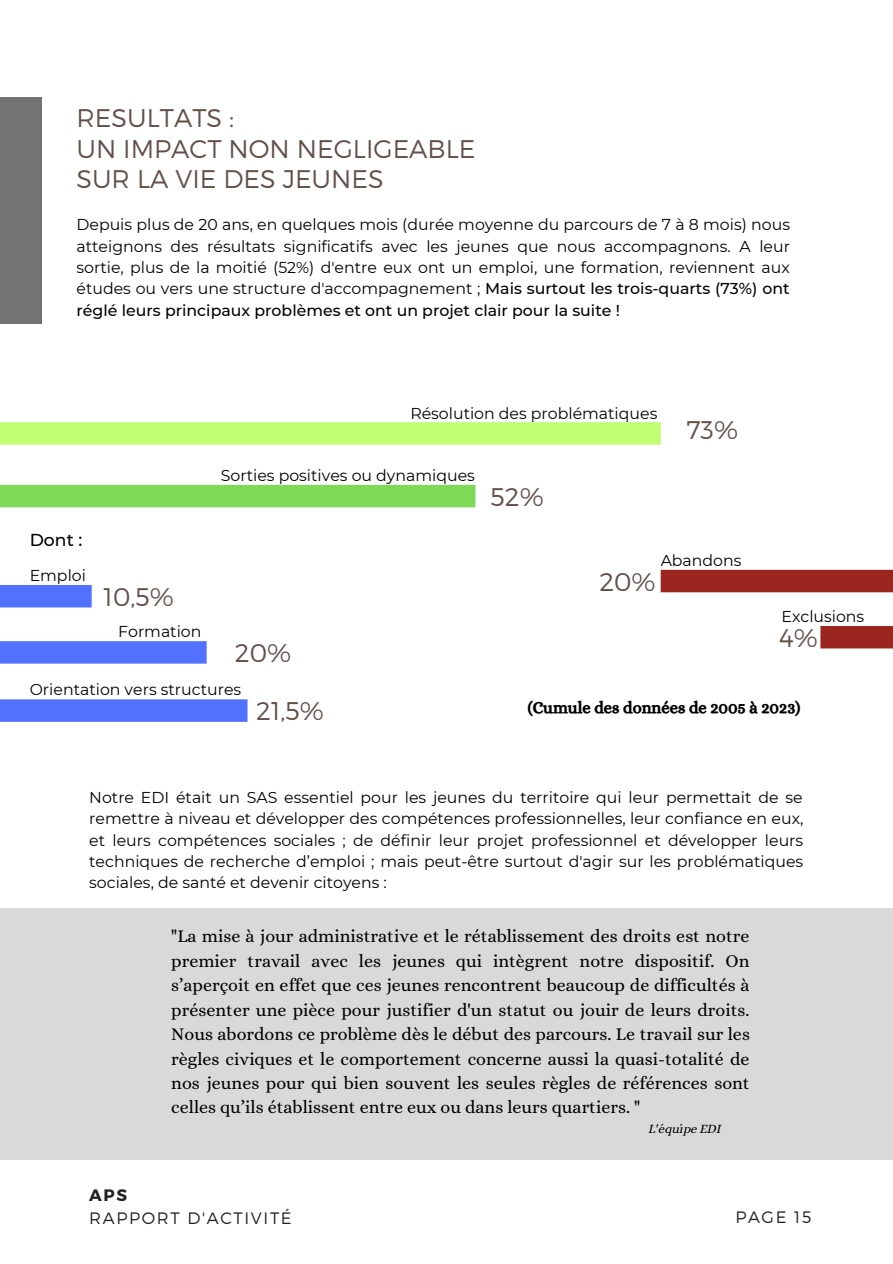
<style>
.page{position:relative;width:893px;height:1264px;background:#fff}
.page>*{position:absolute;margin:0;border:0;box-sizing:border-box;transform-origin:0 0}
.t1{font:300 25.5px/30.3px "Montserrat";color:#62514a}
.t2{font:18px/24.5px "Alice";color:#000;text-align:justify}
.t3{font:500 17.25px "Montserrat";color:#000}
.t4{font:16.5px "CA Generated";color:#000}
.t5{font:300 16.5px "Montserrat";letter-spacing:.1em;color:#222}
.t6{font:700 16.5px "Montserrat";color:#222}
.t7{font:15.75px/21.3px "Montserrat";color:#000;text-align:justify}
.t8{font:12.75px "CA Generated";color:#000}
.s1{font-weight:500}
</style>
<div class="page">
<div style="left:0;top:97px;width:42px;height:227px;background:#737373"></div>
<div style="left:0;top:585px;width:92px;height:22px;background:#5271ff"></div>
<div style="left:0;top:641px;width:207px;height:22px;background:#5271ff"></div>
<div style="left:0;top:699px;width:247px;height:23px;background:#5271ff"></div>
<div style="left:0;top:485px;width:475px;height:22px;background:#7ed957"></div>
<div style="left:0;top:422px;width:660px;height:22px;background:#c1ff72"></div>
<div style="left:660px;top:570px;width:232px;height:22px;background:#9b2620"></div>
<div style="left:820px;top:626px;width:72px;height:22px;background:#9b2620"></div>
<div style="left:0;top:908px;width:892px;height:251px;background:#d9d9d9"></div>
<p class="t1" style="left:76px;top:102px;width:159px">RESULTATS :</p>
<p class="t1" style="left:76px;top:132px;width:400px">UN IMPACT NON NEGLIGEABLE<br>SUR LA VIE DES JEUNES</p>
<p class="t7" style="left:76px;top:214px;width:715px">Depuis plus de 20 ans, en quelques mois (durée moyenne du parcours de 7 à 8 mois) nous atteignons des résultats significatifs avec les jeunes que nous accompagnons. A leur sortie, plus de la moitié (52%) d'entre eux ont un emploi, une formation, reviennent aux études ou vers une structure d'accompagnement ; <span class="s1">Mais surtout les trois-quarts (73%) ont réglé leurs principaux problèmes et ont un projet clair pour la suite !</span></p>
<p class="t3" style="left:30px;top:529px;width:54px">Dont :</p>
<p class="t7" style="left:30px;top:564px;width:58px">Emploi</p>
<p class="t1" style="left:104px;top:580px;width:72px">10,5%</p>
<p class="t7" style="left:410px;top:403px;width:248px">Résolution des problématiques</p>
<p class="t7" style="left:221px;top:465px;width:255px">Sorties positives ou dynamiques</p>
<p class="t1" style="left:490px;top:480px;width:55px">52%</p>
<p class="t1" style="left:686px;top:413px;width:53px">73%</p>
<p class="t7" style="left:660px;top:549px;width:82px">Abandons</p>
<p class="t1" style="left:599px;top:565px;width:58px">20%</p>
<p class="t7" style="left:781px;top:605px;width:84px">Exclusions</p>
<p class="t7" style="left:118px;top:621px;width:85px">Formation</p>
<p class="t1" style="left:235px;top:636px;width:58px">20%</p>
<p class="t1" style="left:256px;top:694px;width:69px">21,5%</p>
<p class="t7" style="left:30px;top:679px;width:213px">Orientation vers structures</p>
<p class="t1" style="left:779px;top:621px;width:40px">4%</p>
<p class="t4" style="left:528px;top:698px;width:274px">(Cumule des données de 2005 à 2023)</p>
<p class="t7" style="left:89px;top:786px;width:715px">Notre EDI était un SAS essentiel pour les jeunes du territoire qui leur permettait de se remettre à niveau et développer des compétences professionnelles, leur confiance en eux, et leurs compétences sociales ; de définir leur projet professionnel et développer leurs techniques de recherche d’emploi ; mais peut-être surtout d'agir sur les problématiques sociales, de santé et devenir citoyens :</p>
<p class="t2" style="left:171px;top:924px;width:580px">"La mise à jour administrative et le rétablissement des droits est notre premier travail avec les jeunes qui intègrent notre dispositif. On s’aperçoit en effet que ces jeunes rencontrent beaucoup de difficultés à présenter une pièce pour justifier d'un statut ou jouir de leurs droits.<br>Nous abordons ce problème dès le début des parcours. Le travail sur les règles civiques et le comportement concerne aussi la quasi-totalité de nos jeunes pour qui bien souvent les seules règles de références sont celles qu’ils établissent entre eux ou dans leurs quartiers. "</p>
<p class="t8" style="left:648px;top:1120px;width:74px">L'équipe EDI</p>
<p class="t6" style="left:89px;top:1184px;width:39px">APS</p>
<p class="t5" style="left:89px;top:1206px;width:204px">RAPPORT D'ACTIVITÉ</p>
<p class="t5" style="left:735px;top:1205px;width:77px">PAGE 15</p>
</div>
